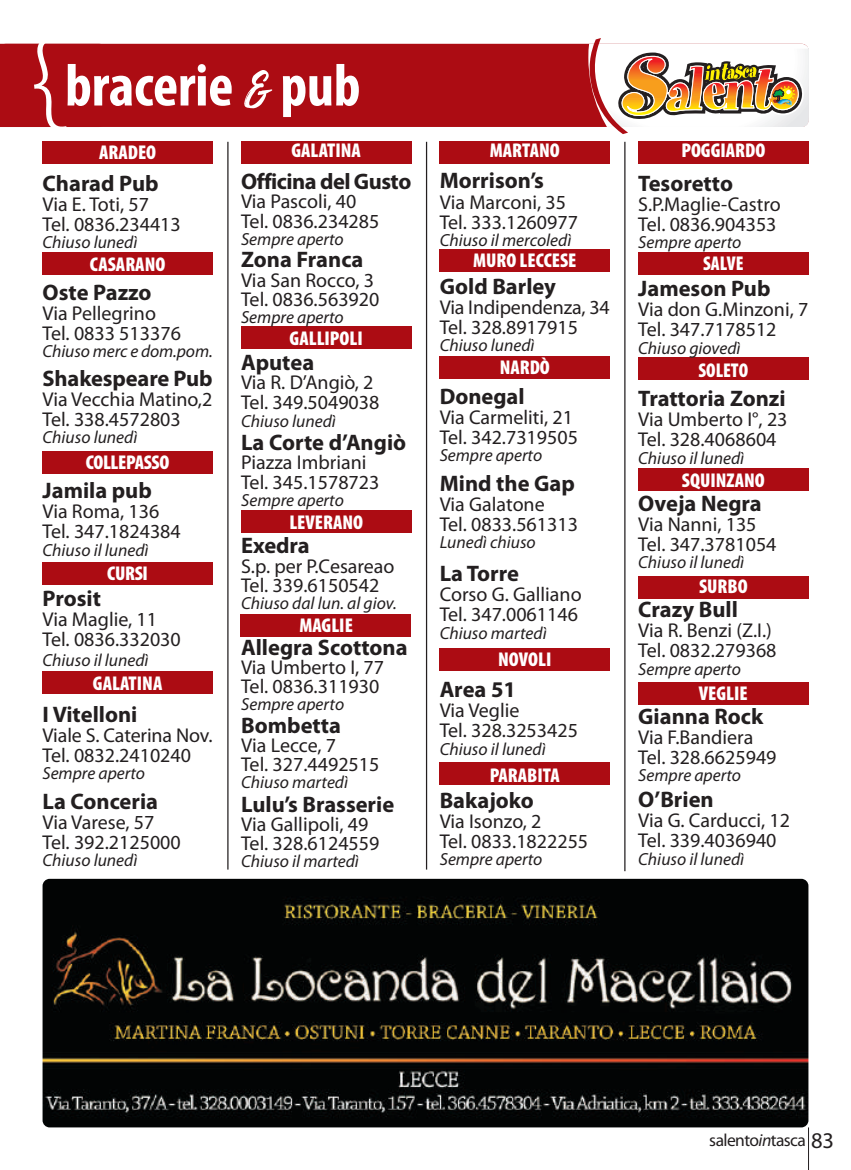
<style>
.page{position:relative;width:851px;height:1170px;background:#fff}
.page>*{position:absolute;margin:0;border:0;box-sizing:border-box;transform-origin:0 0}
.t1{font:700 condensed 60px "Myriad Pro";letter-spacing:-.005em;color:#fff}
.t2{font:700 22.5px "Myriad Pro";color:#231f20}
.t3{font:700 22.5px "Myriad Pro";letter-spacing:-.02em;color:#231f20}
.t4{font:20px/20px "Myriad Pro";color:#231f20}
.t5{font:900 condensed 20px "Myriad Pro";color:#fff}
.t6{font:900 condensed 20px "Myriad Pro";color:#fff;scale:.95 1}
.t7{font:italic 17.5px "Myriad Pro";color:#231f20}
.t8{font:17.5px "Myriad Pro";letter-spacing:-.035em;color:#231f20}
.s1{font-family:"Playlist Script";font-weight:400;font-stretch:normal}
.s2{font-style:italic}
.s3{font-size:22.5px}
</style>
<div class="page">
<div style="left:241px;top:614px;width:170px;height:23px;background:#ac0c13"></div>
<div style="left:43px;top:562px;width:170px;height:22px;background:#ac0c13"></div>
<div style="left:241px;top:141px;width:170px;height:23px;background:#ac0c13"></div>
<div style="left:638px;top:141px;width:170px;height:23px;background:#ac0c13"></div>
<div style="left:439px;top:141px;width:170px;height:23px;background:#ac0c13"></div>
<div style="left:43px;top:451px;width:170px;height:22px;background:#ac0c13"></div>
<div style="left:43px;top:253px;width:170px;height:22px;background:#ac0c13"></div>
<div style="left:43px;top:141px;width:170px;height:23px;background:#ac0c13"></div>
<hr style="left:227px;top:142px;width:1px;height:727px;background:#231f20">
<hr style="left:426px;top:142px;width:1px;height:727px;background:#231f20">
<hr style="left:624px;top:142px;width:1px;height:729px;background:#231f20">
<div style="left:43px;top:671px;width:170px;height:22px;background:#ac0c13"></div>
<div style="left:638px;top:576px;width:170px;height:22px;background:#ac0c13"></div>
<div style="left:241px;top:510px;width:170px;height:22px;background:#ac0c13"></div>
<div style="left:638px;top:682px;width:170px;height:22px;background:#ac0c13"></div>
<div style="left:241px;top:326px;width:170px;height:22px;background:#ac0c13"></div>
<div style="left:439px;top:762px;width:170px;height:22px;background:#ac0c13"></div>
<div style="left:439px;top:356px;width:170px;height:22px;background:#ac0c13"></div>
<div style="left:439px;top:250px;width:170px;height:22px;background:#ac0c13"></div>
<div style="left:439px;top:648px;width:170px;height:23px;background:#ac0c13"></div>
<div style="left:638px;top:253px;width:170px;height:22px;background:#ac0c13"></div>
<div style="left:638px;top:358px;width:170px;height:22px;background:#ac0c13"></div>
<div style="left:638px;top:468px;width:170px;height:23px;background:#ac0c13"></div>
<img style="left:43px;top:878px;width:765px;height:249px;border-radius:7px">
<svg style="left:808px;top:1127px;width:1px;height:42px"></svg>
<div style="left:0;top:44px;width:808px;height:83px;background:#ac0c13;border-radius:7px"></div>
<svg style="left:586px;top:38px;width:222px;height:96px"></svg>
<svg style="left:0;top:43px;width:106px;height:84px"></svg>
<h1 class="t1" style="left:65px;top:64px;width:297px">bracerie <span class="s1">&amp;</span> pub</h1>
<p class="t5" style="left:99px;top:145px;width:59px">ARADEO</p>
<p class="t2" style="left:43px;top:174px;width:117px">Charad Pub</p>
<p class="t4" style="left:43px;top:195px;width:140px">Via E. Toti, 57<br>Tel. 0836.234413</p>
<p class="t7" style="left:43px;top:235px;width:96px">Chiuso lunedì</p>
<p class="t5" style="left:90px;top:257px;width:77px">CASARANO</p>
<p class="t2" style="left:43px;top:284px;width:110px">Oste Pazzo</p>
<p class="t4" style="left:43px;top:305px;width:140px">Via Pellegrino<br>Tel. 0833 513376</p>
<p class="t7" style="left:43px;top:345px;width:172px">Chiuso merc e dom.pom.</p>
<p class="t2" style="left:43px;top:369px;width:172px">Shakespeare Pub</p>
<p class="t4" style="left:43px;top:390px;width:171px">Via Vecchia Matino,2<br>Tel. 338.4572803</p>
<p class="t7" style="left:43px;top:430px;width:96px">Chiuso lunedì</p>
<p class="t5" style="left:86px;top:455px;width:85px">COLLEPASSO</p>
<p class="t2" style="left:43px;top:482px;width:111px">Jamila pub</p>
<p class="t4" style="left:43px;top:503px;width:140px">Via Roma, 136<br>Tel. 347.1824384</p>
<p class="t7" style="left:43px;top:543px;width:107px">Chiuso il lunedì</p>
<p class="t5" style="left:107px;top:566px;width:42px">CURSI</p>
<p class="t2" style="left:43px;top:589px;width:60px">Prosit</p>
<p class="t4" style="left:43px;top:610px;width:140px">Via Maglie, 11<br>Tel. 0836.332030</p>
<p class="t7" style="left:43px;top:653px;width:107px">Chiuso il lunedì</p>
<p class="t5" style="left:93px;top:676px;width:71px">GALATINA</p>
<p class="t2" style="left:43px;top:705px;width:96px">I Vitelloni</p>
<p class="t4" style="left:43px;top:726px;width:172px">Viale S. Caterina Nov.<br>Tel. 0832.2410240</p>
<p class="t7" style="left:43px;top:766px;width:104px">Sempre aperto</p>
<p class="t2" style="left:43px;top:792px;width:117px">La Conceria</p>
<p class="t4" style="left:43px;top:813px;width:140px">Via Varese, 57<br>Tel. 392.2125000</p>
<p class="t7" style="left:43px;top:853px;width:96px">Chiuso lunedì</p>
<p class="t5" style="left:291px;top:144px;width:71px">GALATINA</p>
<p class="t3" style="left:241px;top:172px;width:172px">Officina del Gusto</p>
<p class="t4" style="left:241px;top:193px;width:140px">Via Pascoli, 40<br>Tel. 0836.234285</p>
<p class="t7" style="left:241px;top:232px;width:104px">Sempre aperto</p>
<p class="t2" style="left:241px;top:251px;width:124px">Zona Franca</p>
<p class="t4" style="left:241px;top:272px;width:140px">Via San Rocco, 3<br>Tel. 0836.563920</p>
<p class="t7" style="left:241px;top:311px;width:104px">Sempre aperto</p>
<p class="t5" style="left:289px;top:331px;width:75px">GALLIPOLI</p>
<p class="t2" style="left:241px;top:354px;width:75px">Aputea</p>
<p class="t4" style="left:241px;top:374px;width:140px">Via R. D’Angiò, 2<br>Tel. 349.5049038</p>
<p class="t7" style="left:241px;top:414px;width:96px">Chiuso lunedì</p>
<p class="t2" style="left:241px;top:434px;width:166px">La Corte d’Angiò</p>
<p class="t4" style="left:241px;top:454px;width:140px">Piazza Imbriani<br>Tel. 345.1578723</p>
<p class="t7" style="left:241px;top:493px;width:104px">Sempre aperto</p>
<p class="t5" style="left:289px;top:515px;width:75px">LEVERANO</p>
<p class="t2" style="left:241px;top:537px;width:70px">Exedra</p>
<p class="t4" style="left:241px;top:557px;width:155px">S.p. per P.Cesareao<br>Tel. 339.6150542</p>
<p class="t7" style="left:241px;top:596px;width:157px">Chiuso dal lun. al giov.</p>
<p class="t5" style="left:299px;top:618px;width:55px">MAGLIE</p>
<p class="t2" style="left:241px;top:639px;width:168px">Allegra Scottona</p>
<p class="t4" style="left:241px;top:659px;width:144px;line-height:19px">Via Umberto I, 77<br>Tel. 0836.311930</p>
<p class="t7" style="left:241px;top:697px;width:104px">Sempre aperto</p>
<p class="t2" style="left:241px;top:716px;width:101px">Bombetta</p>
<p class="t4" style="left:241px;top:737px;width:140px;line-height:19px">Via Lecce, 7<br>Tel. 327.4492515</p>
<p class="t7" style="left:241px;top:775px;width:108px">Chiuso martedì</p>
<p class="t2" style="left:241px;top:795px;width:155px">Lulu’s Brasserie</p>
<p class="t4" style="left:241px;top:815px;width:140px">Via Gallipoli, 49<br>Tel. 328.6124559</p>
<p class="t7" style="left:241px;top:854px;width:119px">Chiuso il martedì</p>
<p class="t5" style="left:489px;top:144px;width:71px">MARTANO</p>
<p class="t2" style="left:439px;top:172px;width:106px">Morrison’s</p>
<p class="t4" style="left:439px;top:193px;width:140px">Via Marconi, 35<br>Tel. 333.1260977</p>
<p class="t7" style="left:439px;top:233px;width:133px">Chiuso il mercoledì</p>
<p class="t5" style="left:473px;top:254px;width:105px">MURO LECCESE</p>
<p class="t2" style="left:439px;top:277px;width:118px">Gold Barley</p>
<p class="t4" style="left:439px;top:298px;width:172px">Via Indipendenza, 34<br>Tel. 328.8917915</p>
<p class="t7" style="left:439px;top:338px;width:96px">Chiuso lunedì</p>
<p class="t5" style="left:499px;top:360px;width:52px">NARDÒ</p>
<p class="t2" style="left:439px;top:387px;width:86px">Donegal</p>
<p class="t4" style="left:439px;top:408px;width:140px">Via Carmeliti, 21<br>Tel. 342.7319505</p>
<p class="t7" style="left:439px;top:448px;width:104px">Sempre aperto</p>
<p class="t2" style="left:439px;top:474px;width:137px">Mind the Gap</p>
<p class="t4" style="left:439px;top:495px;width:140px">Via Galatone<br>Tel. 0833.561313</p>
<p class="t7" style="left:439px;top:535px;width:97px">Lunedì chiuso</p>
<p class="t2" style="left:439px;top:565px;width:81px">La Torre</p>
<p class="t4" style="left:439px;top:586px;width:143px">Corso G. Galliano<br>Tel. 347.0061146</p>
<p class="t7" style="left:439px;top:626px;width:108px">Chiuso martedì</p>
<p class="t5" style="left:498px;top:652px;width:55px">NOVOLI</p>
<p class="t2" style="left:439px;top:680px;width:78px">Area 51</p>
<p class="t4" style="left:439px;top:701px;width:140px">Via Veglie<br>Tel. 328.3253425</p>
<p class="t7" style="left:439px;top:742px;width:107px">Chiuso il lunedì</p>
<p class="t5" style="left:489px;top:767px;width:72px">PARABITA</p>
<p class="t2" style="left:439px;top:791px;width:96px">Bakajoko</p>
<p class="t4" style="left:439px;top:812px;width:150px">Via Isonzo, 2<br>Tel. 0833.1822255</p>
<p class="t7" style="left:439px;top:852px;width:104px">Sempre aperto</p>
<p class="t5" style="left:681px;top:144px;width:85px">POGGIARDO</p>
<p class="t2" style="left:638px;top:174px;width:96px">Tesoretto</p>
<p class="t4" style="left:638px;top:195px;width:144px">S.P.Maglie-Castro<br>Tel. 0836.904353</p>
<p class="t7" style="left:638px;top:235px;width:104px">Sempre aperto</p>
<p class="t6" style="left:703px;top:256px;width:44px">SALVE</p>
<p class="t2" style="left:638px;top:280px;width:134px">Jameson Pub</p>
<p class="t4" style="left:638px;top:301px;width:171px">Via don G.Minzoni, 7<br>Tel. 347.7178512</p>
<p class="t7" style="left:638px;top:341px;width:104px">Chiuso giovedì</p>
<p class="t6" style="left:698px;top:363px;width:54px">SOLETO</p>
<p class="t2" style="left:638px;top:390px;width:149px">Trattoria Zonzi</p>
<p class="t4" style="left:638px;top:411px;width:151px">Via Umberto I°, 23<br>Tel. 328.4068604</p>
<p class="t7" style="left:638px;top:451px;width:107px">Chiuso il lunedì</p>
<p class="t5" style="left:681px;top:473px;width:84px">SQUINZANO</p>
<p class="t2" style="left:638px;top:494px;width:125px">Oveja Negra</p>
<p class="t4" style="left:638px;top:515px;width:140px">Via Nanni, 135<br>Tel. 347.3781054</p>
<p class="t7" style="left:638px;top:555px;width:107px">Chiuso il lunedì</p>
<p class="t5" style="left:699px;top:579px;width:50px">SURBO</p>
<p class="t2" style="left:638px;top:601px;width:101px">Crazy Bull</p>
<p class="t4" style="left:638px;top:622px;width:140px">Via R. Benzi (Z.I.)<br>Tel. 0832.279368</p>
<p class="t7" style="left:638px;top:662px;width:104px">Sempre aperto</p>
<p class="t5" style="left:698px;top:685px;width:50px">VEGLIE</p>
<p class="t2" style="left:638px;top:707px;width:126px">Gianna Rock</p>
<p class="t4" style="left:638px;top:728px;width:140px">Via F.Bandiera<br>Tel. 328.6625949</p>
<p class="t7" style="left:638px;top:768px;width:104px">Sempre aperto</p>
<p class="t2" style="left:638px;top:790px;width:77px">O’Brien</p>
<p class="t4" style="left:638px;top:812px;width:153px">Via G. Carducci, 12<br>Tel. 339.4036940</p>
<p class="t7" style="left:638px;top:852px;width:107px">Chiuso il lunedì</p>
<p class="t8" style="left:709px;top:1133px;width:126px">salento<span class="s2">in</span>tasca <span class="s3">83</span></p>
</div>
